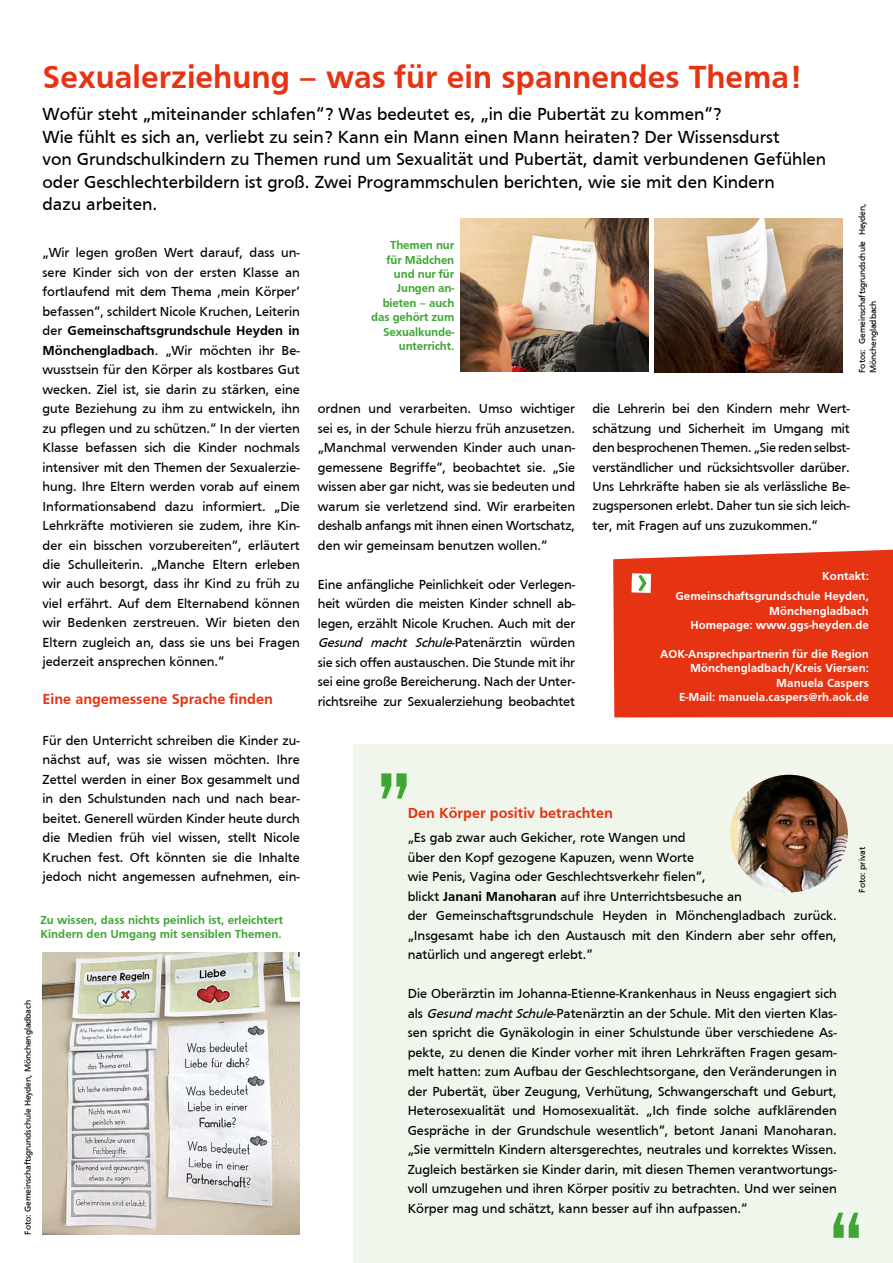
<style>
.page{position:relative;width:893px;height:1263px;background:#fff}
.page>*{position:absolute;margin:0;border:0;box-sizing:border-box;transform-origin:0 0}
.t1{font:700 33px "Frutiger";color:#e63312}
.t2{font:18px/22.5px "Frutiger";color:#000}
.t3{font:700 15px "Frutiger";color:#e63312}
.t4{font:13.5px/19.5px "Frutiger";color:#000;text-align:justify}
.t5{font:700 12px/14.4px "Frutiger";color:#fff;text-align:right}
.t6{font:700 12px/14.4px "Frutiger";letter-spacing:-.01em;color:#3fa535;text-align:right}
.t7{font:9px/10.8px "Frutiger";letter-spacing:-.01em;color:#000}
.s1{font-weight:700}
.s2{font-style:italic}
</style>
<div class="page">
<div style="left:613px;top:550px;width:280px;height:167px;background:#e63312"></div>
<svg style="left:631px;top:573px;width:20px;height:20px"></svg>
<div style="left:354px;top:745px;width:539px;height:518px;background:#f1f6ec"></div>
<svg style="left:381px;top:773px;width:26px;height:25px"></svg>
<svg style="left:833px;top:1213px;width:26px;height:25px"></svg>
<img style="left:730px;top:775px;width:118px;height:117px;border-radius:59px">
<img style="left:461px;top:218px;width:187px;height:154px">
<img style="left:655px;top:219px;width:188px;height:153px">
<img style="left:43px;top:953px;width:257px;height:281px">
<p class="t7" style="left:22px;top:1234px;width:236px;rotate:-90deg">Foto: Gemeinschaftsgrundschule Heyden, Mönchengladbach</p>
<h1 class="t1" style="left:43px;top:58px;width:760px">Sexualerziehung – was für ein spannendes Thema!</h1>
<p class="t2" style="left:43px;top:103px;width:785px">Wofür steht „miteinander schlafen“? Was bedeutet es, „in die Pubertät zu kommen“?<br>Wie fühlt es sich an, verliebt zu sein? Kann ein Mann einen Mann heiraten? Der Wissensdurst<br>von Grundschulkindern zu Themen rund um Sexualität und Pubertät, damit verbundenen Gefühlen oder Geschlechterbildern ist groß. Zwei Programmschulen berichten, wie sie mit den Kindern<br>dazu arbeiten.</p>
<p class="t6" style="left:371px;top:238px;width:85px">Themen nur<br>für Mädchen und nur für<br>Jungen an&shy;bieten – auch das gehört zum<br>Sexualkunde&shy;unterricht.</p>
<p class="t7" style="left:857px;top:373px;width:171px;rotate:-90deg">Fotos: Gemeinschaftsgrundschule Heyden,<br>Mönchengladbach</p>
<p class="t4" style="left:43px;top:243px;width:259px">„Wir legen großen Wert darauf, dass un&shy;sere Kinder sich von der ersten Klasse an fortlaufend mit dem Thema ‚mein Körper‘ befassen“, schildert Nicole Kruchen, Leiterin der <span class="s1">Gemeinschaftsgrundschule Heyden in Mönchengladbach</span>. „Wir möchten ihr Be&shy;wusstsein für den Körper als kostbares Gut wecken. Ziel ist, sie darin zu stärken, eine gute Beziehung zu ihm zu entwickeln, ihn zu pflegen und zu schützen.“ In der vierten Klasse befassen sich die Kinder nochmals intensiver mit den Themen der Sexualerzie&shy;hung. Ihre Eltern werden vorab auf einem Informationsabend dazu informiert. „Die Lehrkräfte motivieren sie zudem, ihre Kin&shy;der ein bisschen vorzubereiten“, erläutert die Schulleiterin. „Manche Eltern erleben wir auch besorgt, dass ihr Kind zu früh zu viel erfährt. Auf dem Elternabend können wir Bedenken zerstreuen. Wir bieten den Eltern zugleich an, dass sie uns bei Fragen jederzeit ansprechen können.“</p>
<p class="t3" style="left:43px;top:690px;width:232px">Eine angemessene Sprache finden</p>
<p class="t4" style="left:43px;top:730px;width:259px">Für den Unterricht schreiben die Kinder zu&shy;nächst auf, was sie wissen möchten. Ihre Zettel werden in einer Box gesammelt und in den Schulstunden nach und nach bear&shy;beitet. Generell würden Kinder heute durch die Medien früh viel wissen, stellt Nicole Kruchen fest. Oft könnten sie die Inhalte jedoch nicht angemessen aufnehmen, ein-</p>
<p class="t4" style="left:592px;top:399px;width:259px">die Lehrerin bei den Kindern mehr Wert&shy;schätzung und Sicherheit im Umgang mit den besprochenen Themen. „Sie reden selbst&shy;verständlicher und rücksichtsvoller darüber.<br>Uns Lehrkräfte haben sie als verlässliche Be&shy;zugspersonen erlebt. Daher tun sie sich leich&shy;ter, mit Fragen auf uns zuzukommen.“</p>
<p class="t4" style="left:318px;top:399px;width:259px">ordnen und verarbeiten. Umso wichtiger sei es, in der Schule hierzu früh anzusetzen. „Manchmal verwenden Kinder auch unan&shy;gemessene Begriffe“, beobachtet sie. „Sie wissen aber gar nicht, was sie bedeuten und warum sie verletzend sind. Wir erarbeiten deshalb anfangs mit ihnen einen Wortschatz, den wir gemeinsam benutzen wollen.“</p>
<p class="t4" style="left:318px;top:574px;width:259px">Eine anfängliche Peinlichkeit oder Verlegen&shy;heit würden die meisten Kinder schnell ab&shy;legen, erzählt Nicole Kruchen. Auch mit der <span class="s2">Gesund macht Schule</span>-Patenärztin würden sie sich offen austauschen. Die Stunde mit ihr sei eine große Bereicherung. Nach der Unter&shy;richtsreihe zur Sexualerziehung beobachtet</p>
<p class="t5" style="left:675px;top:565px;width:195px;line-height:20.4px">Kontakt:<br>Gemeinschaftsgrundschule Heyden,</p>
<p class="t5" style="left:690px;top:603px;width:180px">Mönchengladbach<br>Homepage: www.ggs-heyden.de</p>
<p class="t5" style="left:660px;top:646px;width:210px">AOK-Ansprechpartnerin für die Region<br>Mönchengladbach/Kreis Viersen:<br>Manuela Caspers<br>E-Mail: manuela.caspers@rh.aok.de</p>
<p class="t3" style="left:408px;top:804px;width:207px">Den Körper positiv betrachten</p>
<p class="t4" style="left:408px;top:828px;width:431px;text-align:left">„Es gab zwar auch Gekicher, rote Wangen und<br>über den Kopf gezogene Kapuzen, wenn Worte<br>wie Penis, Vagina oder Geschlechtsverkehr fielen“,<br>blickt <span class="s1">Janani Manoharan</span> auf ihre Unterrichtsbesuche an<br>der Gemeinschaftsgrundschule Heyden in Mönchengladbach zurück. „Insgesamt habe ich den Austausch mit den Kindern aber sehr offen, natürlich und angeregt erlebt.“</p>
<p class="t4" style="left:408px;top:984px;width:431px">Die Oberärztin im Johanna-Etienne-Krankenhaus in Neuss engagiert sich als <span class="s2">Gesund machtSchule</span>-Patenärztin an der Schule. Mit den vierten Klas&shy;sen spricht die Gynäkologin in einer Schulstunde über verschiedene As&shy;pekte, zu denen die Kinder vorher mit ihren Lehrkräften Fragen gesam&shy;melt hatten: zum Aufbau der Geschlechtsorgane, den Veränderungen in der Pubertät, über Zeugung, Verhütung, Schwangerschaft und Geburt, Heterosexualität und Homosexualität. „Ich finde solche aufklärenden Gespräche in der Grundschule wesentlich“, betont Janani Manoharan. „Sie vermitteln Kindern altersgerechtes, neutrales und korrektes Wissen.<br>Zugleich bestärken sie Kinder darin, mit diesen Themen verantwortungs&shy;voll umzugehen und ihren Körper positiv zu betrachten. Und wer seinen Körper mag und schätzt, kann besser auf ihn aufpassen.“</p>
<p class="t7" style="left:857px;top:893px;width:47px;rotate:-90deg">Foto: privat</p>
<p class="t6" style="left:40px;top:912px;width:244px;text-align:left">Zu wissen, dass nichts peinlich ist, erleichtert<br>Kindern den Umgang mit sensiblen Themen.</p>
</div>
